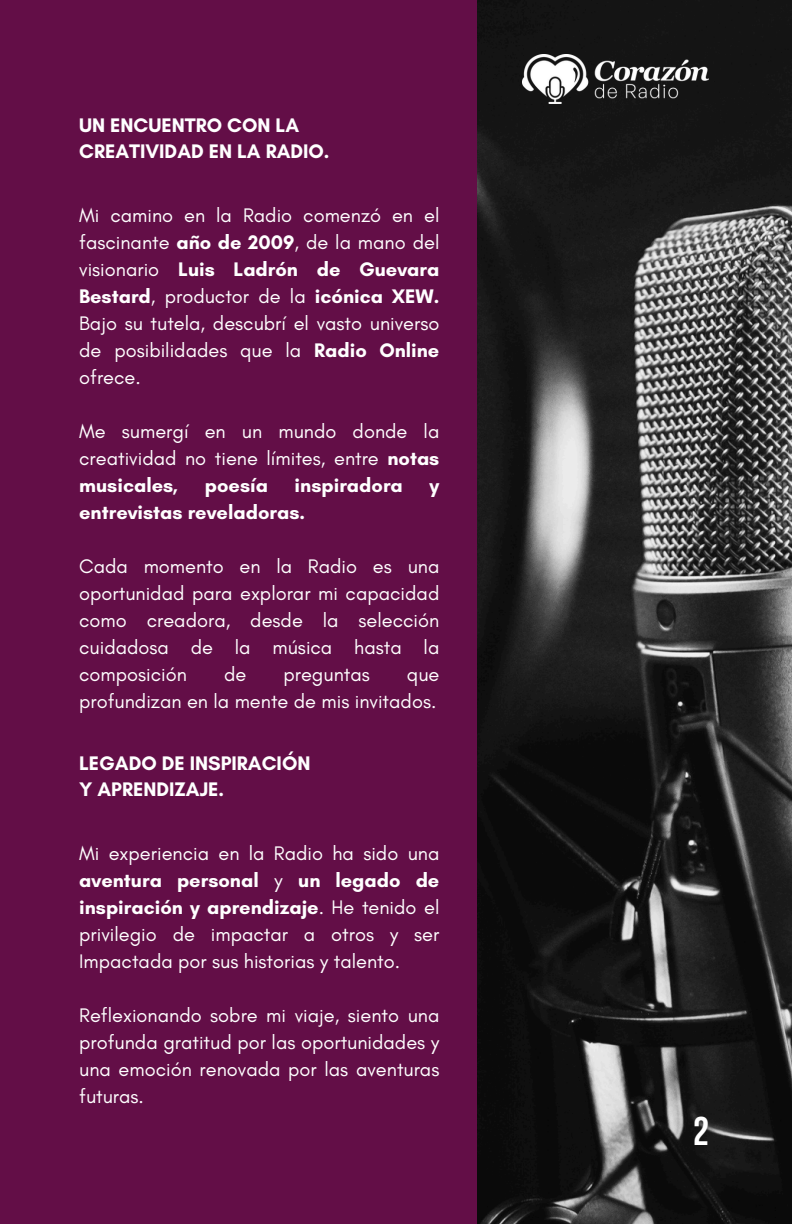
<style>
.page{position:relative;width:792px;height:1224px;background:#630e47}
.page>*{position:absolute;margin:0;border:0;box-sizing:border-box;transform-origin:0 0}
.t1{font:700 40px "Bebas Neue";color:#fff}
.t2{font:20px/27px "Glacial Indifference";color:#fff;text-align:justify}
.t3{font:700 20px/25.6px "Glacial Indifference";color:#fff}
.s1{font-weight:700}
</style>
<div class="page">
<img style="left:478px;top:0;width:314px;height:1224px">
<img style="left:523px;top:54px;width:186px;height:50px">
<p class="t3" style="left:79px;top:112px;width:252px">UN ENCUENTRO CON LA<br>CREATIVIDAD EN LA RADIO.</p>
<p class="t2" style="left:79px;top:201px;width:362px">Mi camino en la Radio comenzó en el fascinante <span class="s1">año de 2009</span>, de la mano del visionario <span class="s1">Luis Ladrón de Guevara Bestard</span>, productor de la <span class="s1">icónica XEW.<br></span>Bajo su tutela, descubrí el vasto universo de posibilidades que la <span class="s1">Radio Online </span>ofrece.</p>
<h1 class="t2" style="left:79px;top:417px;width:362px">Me sumergí en un mundo donde la creatividad no tiene límites, entre <span class="s1">notas musicales,</span></h1>
<h1 class="t3" style="left:205px;top:472px;width:65px">poesía</h1>
<h1 class="t3" style="left:295px;top:472px;width:110px">inspiradora</h1>
<h1 class="t3" style="left:430px;top:472px;width:11px">y</h1>
<h1 class="t3" style="left:79px;top:499px;width:227px">entrevistas reveladoras.</h1>
<p class="t2" style="left:79px;top:552px;width:362px">Cada momento en la Radio es una oportunidad para explorar mi capacidad como creadora, desde la selección cuidadosa de la música hasta la composición</p>
<p class="t2" style="left:224px;top:660px;width:24px">de</p>
<p class="t2" style="left:283px;top:660px;width:88px">preguntas</p>
<p class="t2" style="left:79px;top:660px;width:362px;text-align:right">que<br>profundizan en la mente de mis invitados.</p>
<p class="t3" style="left:79px;top:751px;width:233px">LEGADO DE INSPIRACIÓN<br>Y APRENDIZAJE.</p>
<p class="t2" style="left:79px;top:840px;width:362px">Mi experiencia en la Radio ha sido una <span class="s1">aventura personal</span> y <span class="s1">un legado de inspiración y aprendizaje</span>. He tenido el privilegio de impactar a otros y ser Impactada por sus historias y talento.</p>
<p class="t2" style="left:79px;top:1002px;width:362px">Reflexionando sobre mi viaje, siento una profunda gratitud por las oportunidades y una emoción renovada por las aventuras futuras.</p>
<p class="t1" style="left:693px;top:1115px;width:17px">2</p>
</div>
